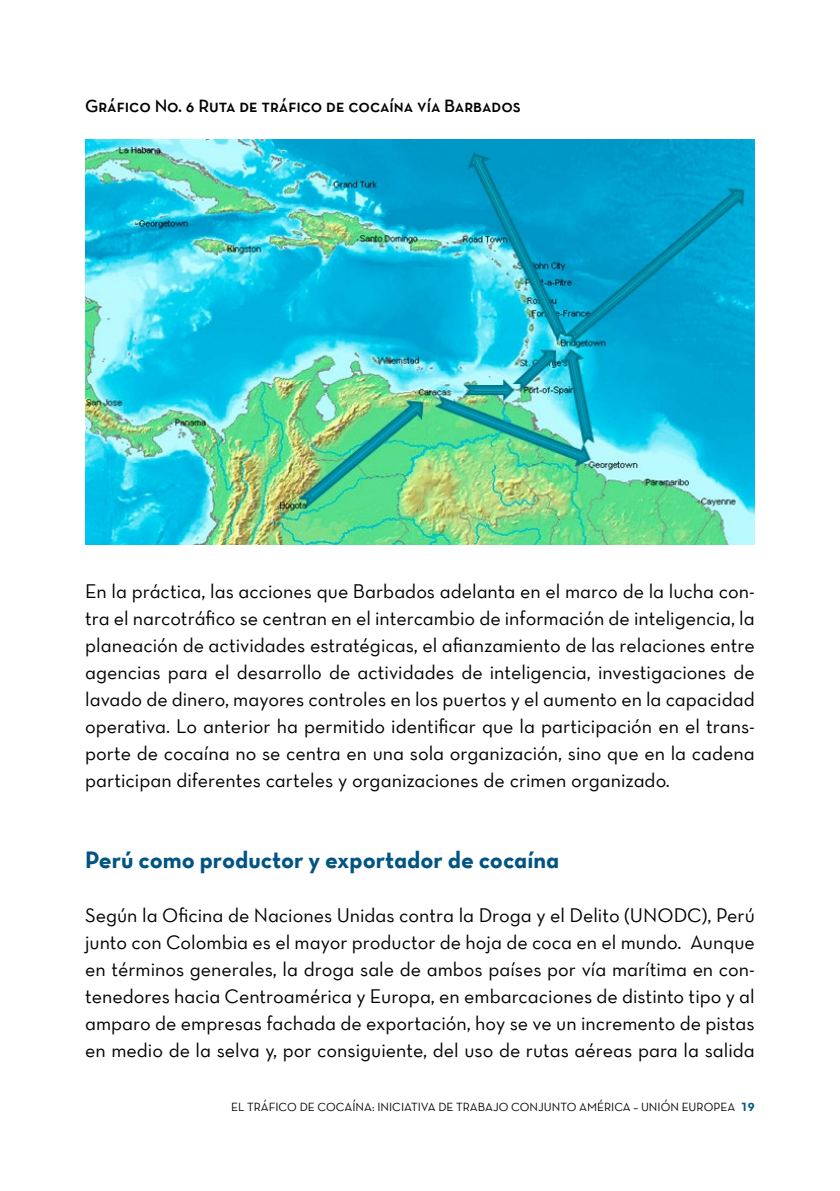
<style>
.page{position:relative;width:840px;height:1191px;background:#fff}
.page>*{position:absolute;margin:0;border:0;box-sizing:border-box;transform-origin:0 0}
.t1{font:24px "Neutra Text TF Bold Alt";color:#005483}
.t2{font:20px/27px "Neutra Text Book Alt";color:#000;text-align:justify}
.t3{font:18px "Neutra Text Demi SC";color:#000}
.t4{font:12px "Neutra Text Book SC";color:#000}
.s1{font-family:"Neutra Text TF Bold Alt";color:#005483}
</style>
<div class="page">
<img style="left:85px;top:139px;width:669px;height:405px">
<p class="t3" style="left:85px;top:95px;width:437px">Gráfico No. 6 Ruta de tráfico de cocaína vía Barbados</p>
<p class="t2" style="left:85px;top:577px;width:671px">En la práctica, las acciones que Barbados adelanta en el marco de la lucha con&shy;tra el narcotráfico se centran en el intercambio de información de inteligencia, la planeación de actividades estratégicas, el afianzamiento de las relaciones entre agencias para el desarrollo de actividades de inteligencia, investigaciones de lavado de dinero, mayores controles en los puertos y el aumento en la capacidad operativa. Lo anterior ha permitido identificar que la participación en el trans&shy;porte de cocaína no se centra en una sola organización, sino que en la cadena participan diferentes carteles y organizaciones de crimen organizado.</p>
<p class="t1" style="left:85px;top:845px;width:475px">Perú como productor y exportador de cocaína</p>
<p class="t2" style="left:85px;top:901px;width:671px">Según la Oficina de Naciones Unidas contra la Droga y el Delito (UNODC), Perú junto con Colombia es el mayor productor de hoja de coca en el mundo. Aunque en términos generales, la droga sale de ambos países por vía marítima en con&shy;tenedores hacia Centroamérica y Europa, en embarcaciones de distinto tipo y al amparo de empresas fachada de exportación, hoy se ve un incremento de pistas en medio de la selva y, por consiguiente, del uso de rutas aéreas para la salida</p>
<p class="t4" style="left:231px;top:1100px;width:525px">EL TRÁFICO DE COCAÍNA: INICIATIVA DE TRABAJO CONJUNTO AMÉRICA – UNIÓN EUROPEA <span class="s1">19</span></p>
</div>
